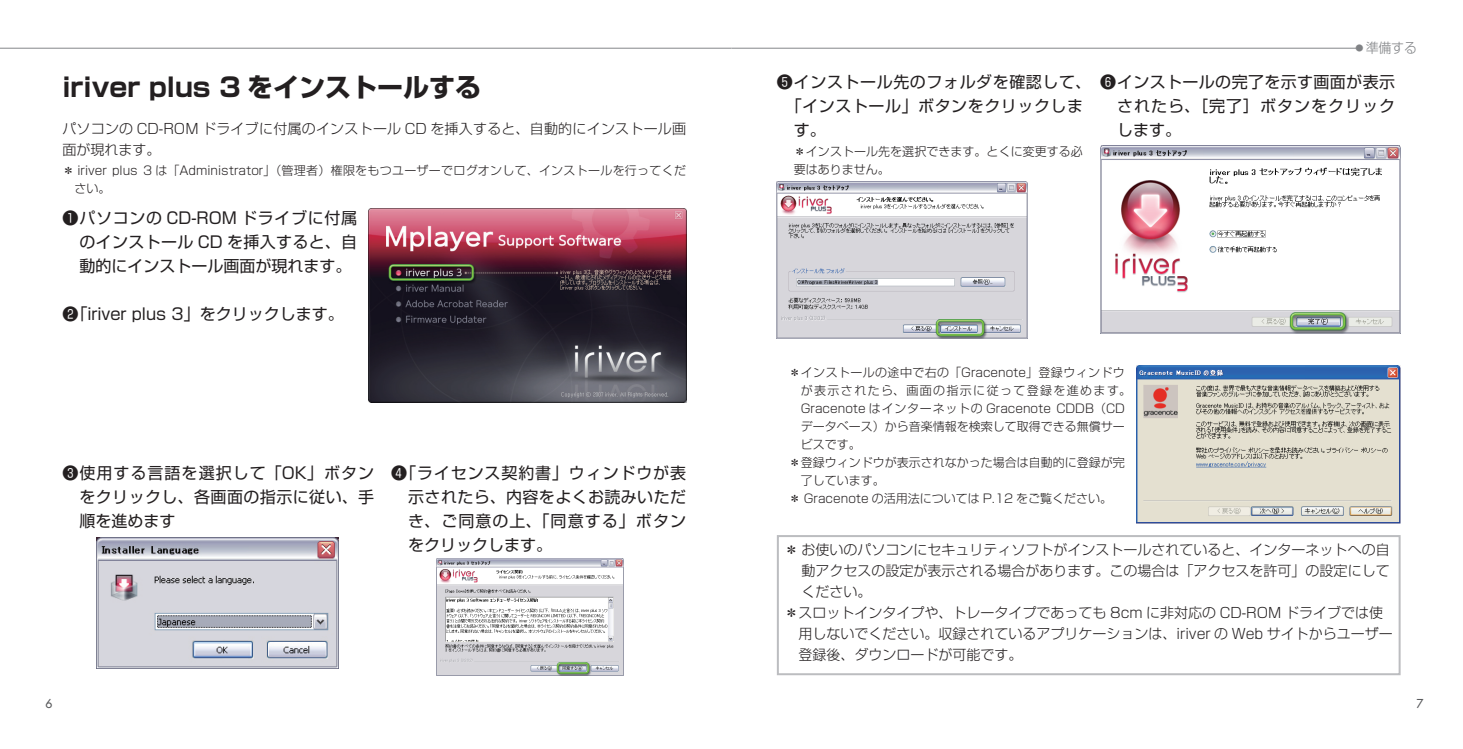
<style>
.page{position:relative;width:1463px;height:749px;background:#fff}
.page>*{position:absolute;margin:0;border:0;box-sizing:border-box;transform-origin:0 0}
.t1{font:700 26px "Shin Go Pro";color:#231f20}
.t2{font:16px/24px "Shin Go Pro";letter-spacing:.03em;color:#231f20;text-align:justify}
.t3{font:16px "Shin Go Pro";color:#231f20}
.t4{font:300 14px/21px "Shin Go Pro";color:#231f20}
.t5{font:300 13.6px "Shin Go Pro";color:#808285;scale:.95 1}
.t6{font:300 12px/18px "Shin Go Pro";color:#231f20}
.t7{font:300 12px/18px "Shin Go Pro";letter-spacing:.02em;color:#231f20}
.t8{font:300 12px "Shin Go Pro";letter-spacing:.035em;color:#231f20}
.t9{font:300 12px "Shin Go Pro";letter-spacing:.115em;color:#231f20}
</style>
<div class="page">
<hr style="left:0;top:48px;width:731px;height:1px;background:#939598">
<hr style="left:731px;top:48px;width:625px;height:1px;background:#939598">
<img style="left:777px;top:182px;width:250px;height:156px">
<img style="left:1100px;top:146px;width:300px;height:187px">
<img style="left:97px;top:537px;width:241px;height:131px">
<div style="left:777px;top:535px;width:623px;height:140px;border:2px solid #bcbdc0"></div>
<img style="left:369px;top:208px;width:317px;height:194px">
<img style="left:436px;top:558px;width:187px;height:117px">
<img style="left:1136px;top:366px;width:264px;height:157px">
<h1 class="t1" style="left:62px;top:66px;width:420px">iriver plus 3 をインストールする</h1>
<p class="t4" style="left:62px;top:117px;width:625px">パソコンの CD-ROM ドライブに付属のインストール CD を挿入すると、自動的にインストール画面が現れます。</p>
<p class="t7" style="left:74px;top:159px;width:613px;text-indent:-12px">＊ iriver plus 3 は「Administrator」（管理者）権限をもつユーザーでログオンして、インストールを行ってください。</p>
<p class="t2" style="left:79px;top:204px;width:279px;text-indent:-17px">❶パソコンの CD-ROM ドライブに付属のインストール CD を挿入すると、自動的にインストール画面が現れます。</p>
<p class="t3" style="left:62px;top:301px;width:283px">❷「iriver plus 3」をクリックします。</p>
<p class="t2" style="left:79px;top:459px;width:296px;text-indent:-17px">❸使用する言語を選択して「OK」ボタンをクリックし、各画面の指示に従い、手順を進めます</p>
<p class="t2" style="left:408px;top:459px;width:279px;text-indent:-17px">❹「ライセンス契約書」ウィンドウが表示されたら、内容をよくお読みいただき、ご同意の上、「同意する」ボタンをクリックします。</p>
<p class="t2" style="left:777px;top:68px;width:316px">❺インストール先のフォルダを確認して、</p>
<p class="t2" style="left:786px;top:92px;width:299px">「インストール」ボタンをクリックしま</p>
<p class="t2" style="left:794px;top:116px;width:33px">す。</p>
<p class="t6" style="left:794px;top:141px;width:291px">＊インストール先を選択できます。とくに変更する必要はありません。</p>
<p class="t5" style="left:1355px;top:37px;width:66px"><sup>●</sup> 準備する</p>
<p class="t2" style="left:1117px;top:68px;width:279px;text-indent:-17px">❻インストールの完了を示す画面が表示されたら、［完了］ボタンをクリックします。</p>
<p class="t8" style="left:789px;top:362px;width:338px">＊インストールの途中で右の「Gracenote」登録ウィンドウ</p>
<p class="t9" style="left:801px;top:380px;width:332px">が表示されたら、画面の指示に従って登録を進めます。</p>
<p class="t6" style="left:801px;top:397px;width:326px">Gracenote はインターネットの Gracenote CDDB（CD</p>
<p class="t6" style="left:801px;top:415px;width:325px">データベース）から音楽情報を検索して取得できる無償サー</p>
<p class="t6" style="left:801px;top:433px;width:61px">ビスです。</p>
<p class="t6" style="left:789px;top:451px;width:337px">＊登録ウィンドウが表示されなかった場合は自動的に登録が完</p>
<p class="t6" style="left:801px;top:469px;width:85px">了しています。</p>
<p class="t6" style="left:789px;top:487px;width:325px">＊ Gracenote の活用法については P.12 をご覧ください。</p>
<p class="t4" style="left:784px;top:537px;width:607px">＊お使いのパソコンにセキュリティソフトがインストールされていると、インターネットへの自</p>
<p class="t4" style="left:801px;top:558px;width:589px">動アクセスの設定が表示される場合があります。この場合は「アクセスを許可」の設定にして</p>
<p class="t4" style="left:801px;top:579px;width:71px">ください。</p>
<p class="t4" style="left:784px;top:600px;width:600px">＊スロットインタイプや、トレータイプであっても 8cm に非対応の CD-ROM ドライブでは使</p>
<p class="t4" style="left:798px;top:621px;width:596px">用しないでください。収録されているアプリケーションは、iriver の Web サイトからユーザー</p>
<p class="t4" style="left:798px;top:642px;width:225px">登録後、ダウンロードが可能です。</p>
</div>
